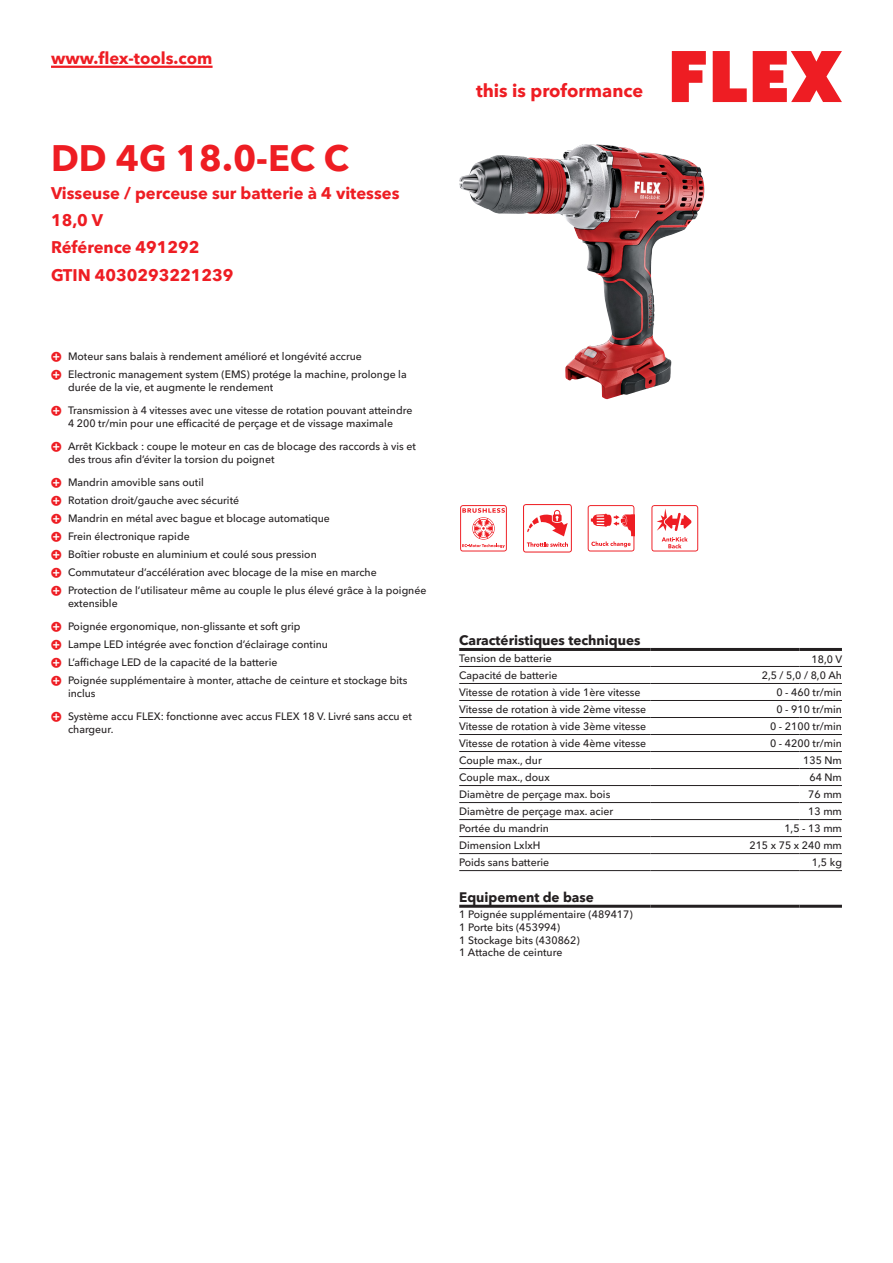
<style>
.page{position:relative;width:893px;height:1263px;background:#fff}
.page>*{position:absolute;margin:0;border:0;box-sizing:border-box;transform-origin:0 0}
.CB_AF_Product-name{font:700 36px "Avenir Next W1 G";color:#ee1d23}
.t1{font:700 18px "Avenir Next W1 G";color:#ee1d23}
.CB_AF_Product-short{font:700 16.5px/27px "Avenir Next W1 G";color:#ee1d23}
.CB_AF_Order-number{font:700 16.5px "Avenir Next W1 G";color:#ee1d23}
.CB_AF_Table-headline{font:700 13.5px "Avenir Next W1 G";color:#231f20}
.CB_AF_Table-specific{font:500 10.5px/12.6px "Avenir Next W1 G";color:#231f20}
</style>
<div class="page">
<svg style="left:672px;top:51px;width:34px;height:51px"></svg>
<svg style="left:713px;top:51px;width:34px;height:51px"></svg>
<svg style="left:753px;top:51px;width:89px;height:51px"></svg>
<hr style="left:51px;top:66px;width:162px;height:2px;background:#ee1d23">
<img style="left:459px;top:144px;width:213px;height:255px">
<hr style="left:459px;top:666px;width:192px;height:1px;background:#231f20">
<hr style="left:651px;top:666px;width:148px;height:1px;background:#231f20">
<hr style="left:799px;top:666px;width:43px;height:1px;background:#231f20">
<hr style="left:459px;top:683px;width:192px;height:1px;background:#231f20">
<hr style="left:651px;top:683px;width:148px;height:1px;background:#231f20">
<hr style="left:799px;top:683px;width:43px;height:1px;background:#231f20">
<hr style="left:459px;top:700px;width:192px;height:1px;background:#231f20">
<hr style="left:651px;top:700px;width:148px;height:1px;background:#231f20">
<hr style="left:799px;top:700px;width:43px;height:1px;background:#231f20">
<hr style="left:459px;top:717px;width:192px;height:1px;background:#231f20">
<hr style="left:651px;top:717px;width:148px;height:1px;background:#231f20">
<hr style="left:799px;top:717px;width:43px;height:1px;background:#231f20">
<hr style="left:459px;top:734px;width:192px;height:1px;background:#231f20">
<hr style="left:651px;top:734px;width:148px;height:1px;background:#231f20">
<hr style="left:799px;top:734px;width:43px;height:1px;background:#231f20">
<hr style="left:459px;top:751px;width:192px;height:1px;background:#231f20">
<hr style="left:651px;top:751px;width:148px;height:1px;background:#231f20">
<hr style="left:799px;top:751px;width:43px;height:1px;background:#231f20">
<hr style="left:459px;top:768px;width:192px;height:1px;background:#231f20">
<hr style="left:651px;top:768px;width:148px;height:1px;background:#231f20">
<hr style="left:799px;top:768px;width:43px;height:1px;background:#231f20">
<hr style="left:459px;top:785px;width:192px;height:1px;background:#231f20">
<hr style="left:651px;top:785px;width:148px;height:1px;background:#231f20">
<hr style="left:799px;top:785px;width:43px;height:1px;background:#231f20">
<hr style="left:459px;top:802px;width:192px;height:1px;background:#231f20">
<hr style="left:651px;top:802px;width:148px;height:1px;background:#231f20">
<hr style="left:799px;top:802px;width:43px;height:1px;background:#231f20">
<hr style="left:459px;top:819px;width:192px;height:1px;background:#231f20">
<hr style="left:651px;top:819px;width:148px;height:1px;background:#231f20">
<hr style="left:799px;top:819px;width:43px;height:1px;background:#231f20">
<hr style="left:459px;top:836px;width:192px;height:1px;background:#231f20">
<hr style="left:651px;top:836px;width:148px;height:1px;background:#231f20">
<hr style="left:799px;top:836px;width:43px;height:1px;background:#231f20">
<hr style="left:459px;top:853px;width:192px;height:1px;background:#231f20">
<hr style="left:651px;top:853px;width:148px;height:1px;background:#231f20">
<hr style="left:799px;top:853px;width:43px;height:1px;background:#231f20">
<hr style="left:459px;top:870px;width:192px;height:1px;background:#231f20">
<hr style="left:651px;top:870px;width:148px;height:1px;background:#231f20">
<hr style="left:799px;top:870px;width:43px;height:1px;background:#231f20">
<hr style="left:459px;top:648px;width:192px;height:3px;background:#231f20">
<hr style="left:651px;top:648px;width:148px;height:3px;background:#231f20">
<hr style="left:799px;top:648px;width:43px;height:3px;background:#231f20">
<hr style="left:459px;top:905px;width:192px;height:3px;background:#231f20">
<hr style="left:651px;top:905px;width:148px;height:3px;background:#231f20">
<hr style="left:799px;top:905px;width:43px;height:3px;background:#231f20">
<svg style="left:460px;top:505px;width:47px;height:46px"></svg>
<svg style="left:523px;top:504px;width:49px;height:48px"></svg>
<svg style="left:588px;top:505px;width:46px;height:46px"></svg>
<svg style="left:651px;top:505px;width:47px;height:46px"></svg>
<h3 class="CB_AF_Product-short" style="left:51px;top:43px;width:163px">www.flex-tools.com</h3>
<p class="CB_AF_Product-name" style="left:51px;top:130px;width:299px">DD 4G 18.0-EC C</p>
<p class="CB_AF_Product-short" style="left:51px;top:178px;width:350px">Visseuse / perceuse sur batterie à 4 vitesses<br>18,0 V</p>
<p class="CB_AF_Order-number" style="left:51px;top:234px;width:150px">Référence 491292</p>
<p class="CB_AF_Order-number" style="left:51px;top:262px;width:184px">GTIN 4030293221239</p>
<p class="CB_AF_Table-specific" style="left:68px;top:349px;width:295px">Moteur sans balais à rendement amélioré et longévité accrue</p>
<p class="CB_AF_Table-specific" style="left:68px;top:367px;width:340px">Electronic management system (EMS) protége la machine, prolonge la durée de la vie, et augmente le rendement</p>
<p class="CB_AF_Table-specific" style="left:68px;top:403px;width:346px">Transmission à 4 vitesses avec une vitesse de rotation pouvant atteindre<br>4 200 tr/min pour une efficacité de perçage et de vissage maximale</p>
<p class="CB_AF_Table-specific" style="left:68px;top:439px;width:349px">Arrêt Kickback : coupe le moteur en cas de blocage des raccords à vis et des trous afin d’éviter la torsion du poignet</p>
<p class="CB_AF_Table-specific" style="left:68px;top:475px;width:137px">Mandrin amovible sans outil</p>
<p class="CB_AF_Table-specific" style="left:68px;top:493px;width:173px">Rotation droit/gauche avec sécurité</p>
<p class="CB_AF_Table-specific" style="left:68px;top:511px;width:263px">Mandrin en métal avec bague et blocage automatique</p>
<p class="CB_AF_Table-specific" style="left:68px;top:529px;width:123px">Frein électronique rapide</p>
<p class="CB_AF_Table-specific" style="left:68px;top:547px;width:250px">Boîtier robuste en aluminium et coulé sous pression</p>
<p class="CB_AF_Table-specific" style="left:68px;top:565px;width:310px">Commutateur d’accélération avec blocage de la mise en marche</p>
<p class="CB_AF_Table-specific" style="left:68px;top:583px;width:360px">Protection de l’utilisateur même au couple le plus élevé grâce à la poignée extensible</p>
<p class="CB_AF_Table-specific" style="left:68px;top:619px;width:234px">Poignée ergonomique, non-glissante et soft grip</p>
<p class="CB_AF_Table-specific" style="left:68px;top:637px;width:261px">Lampe LED intégrée avec fonction d’éclairage continu</p>
<p class="CB_AF_Table-specific" style="left:68px;top:655px;width:211px">L’affichage LED de la capacité de la batterie</p>
<p class="CB_AF_Table-specific" style="left:68px;top:673px;width:341px">Poignée supplémentaire à monter, attache de ceinture et stockage bits inclus</p>
<p class="CB_AF_Table-specific" style="left:68px;top:709px;width:345px">Système accu FLEX: fonctionne avec accus FLEX 18 V. Livré sans accu et chargeur.</p>
<h2 class="t1" style="left:476px;top:77px;width:169px">this is proformance</h2>
<p class="CB_AF_Table-headline" style="left:459px;top:630px;width:183px">Caractéristiques techniques</p>
<p class="CB_AF_Table-specific" style="left:459px;top:651px;width:94px">Tension de batterie</p>
<p class="CB_AF_Table-specific" style="left:811px;top:652px;width:32px">18,0 V</p>
<p class="CB_AF_Table-specific" style="left:459px;top:668px;width:100px">Capacité de batterie</p>
<p class="CB_AF_Table-specific" style="left:762px;top:668px;width:82px">2,5 / 5,0 / 8,0 Ah</p>
<p class="CB_AF_Table-specific" style="left:459px;top:685px;width:183px">Vitesse de rotation à vide 1ère vitesse</p>
<p class="CB_AF_Table-specific" style="left:776px;top:685px;width:67px">0 - 460 tr/min</p>
<p class="CB_AF_Table-specific" style="left:459px;top:702px;width:189px">Vitesse de rotation à vide 2ème vitesse</p>
<p class="CB_AF_Table-specific" style="left:776px;top:702px;width:67px">0 - 910 tr/min</p>
<p class="CB_AF_Table-specific" style="left:459px;top:719px;width:189px">Vitesse de rotation à vide 3ème vitesse</p>
<p class="CB_AF_Table-specific" style="left:770px;top:719px;width:73px">0 - 2100 tr/min</p>
<p class="CB_AF_Table-specific" style="left:459px;top:736px;width:189px">Vitesse de rotation à vide 4ème vitesse</p>
<p class="CB_AF_Table-specific" style="left:770px;top:736px;width:73px">0 - 4200 tr/min</p>
<p class="CB_AF_Table-specific" style="left:459px;top:753px;width:84px">Couple max., dur</p>
<p class="CB_AF_Table-specific" style="left:803px;top:753px;width:40px">135 Nm</p>
<p class="CB_AF_Table-specific" style="left:459px;top:770px;width:92px">Couple max., doux</p>
<p class="CB_AF_Table-specific" style="left:809px;top:770px;width:34px">64 Nm</p>
<p class="CB_AF_Table-specific" style="left:459px;top:787px;width:153px">Diamètre de perçage max. bois</p>
<p class="CB_AF_Table-specific" style="left:808px;top:787px;width:35px">76 mm</p>
<p class="CB_AF_Table-specific" style="left:459px;top:804px;width:156px">Diamètre de perçage max. acier</p>
<p class="CB_AF_Table-specific" style="left:808px;top:804px;width:35px">13 mm</p>
<p class="CB_AF_Table-specific" style="left:459px;top:821px;width:91px">Portée du mandrin</p>
<p class="CB_AF_Table-specific" style="left:784px;top:821px;width:59px">1,5 - 13 mm</p>
<p class="CB_AF_Table-specific" style="left:459px;top:838px;width:83px">Dimension LxlxH</p>
<p class="CB_AF_Table-specific" style="left:749px;top:838px;width:94px">215 x 75 x 240 mm</p>
<p class="CB_AF_Table-specific" style="left:459px;top:855px;width:91px">Poids sans batterie</p>
<p class="CB_AF_Table-specific" style="left:812px;top:855px;width:32px">1,5 kg</p>
<p class="CB_AF_Table-headline" style="left:459px;top:886px;width:136px">Equipement de base</p>
<p class="CB_AF_Table-specific" style="left:459px;top:907px;width:175px">1 Poignée supplémentaire (489417)<br>1 Porte bits (453994)<br>1 Stockage bits (430862)<br>1 Attache de ceinture</p>
</div>
